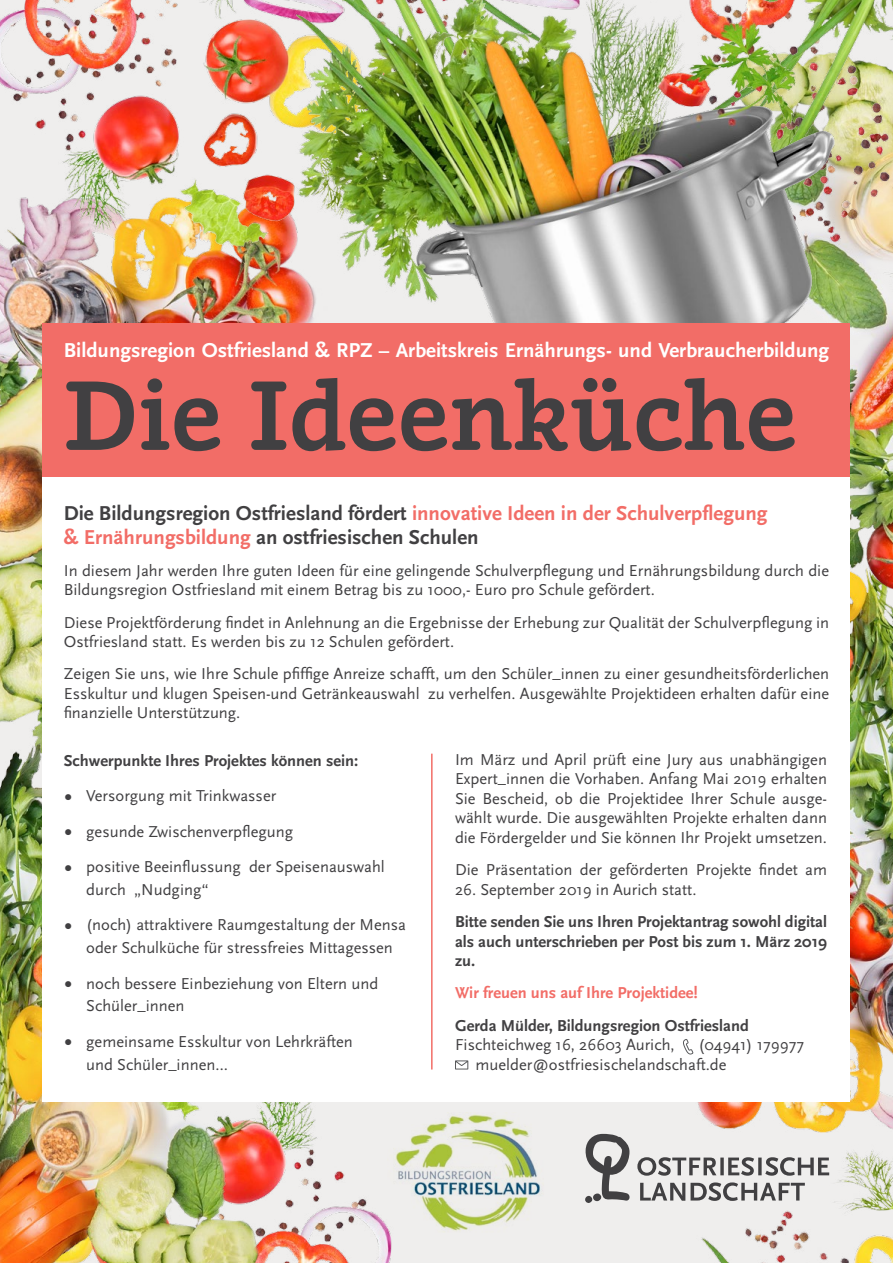
<style>
.page{position:relative;width:893px;height:1263px;background:#fff}
.page>*{position:absolute;margin:0;border:0;box-sizing:border-box;transform-origin:0 0}
.t1{font:700 100.5px "Suhmo OT";color:#414042}
.t2{font:700 21px/24px "Scala Sans";color:#414042}
.t3{font:700 21px "Scala Sans";color:#fff}
.t4{font:16.5px/19.5px "Scala Sans";color:#414042}
.t5{font:700 16.5px/19.5px "Scala Sans";color:#414042;text-align:justify}
.t6{font:700 16.5px "Scala Sans";color:#f26d67}
.s1{color:#f26d67}
.s2{font-size:25.5px}
</style>
<div class="page">
<img style="left:320px;top:1102px;width:164px;height:161px">
<img style="left:612px;top:1102px;width:281px;height:161px">
<img style="left:0;top:315px;width:225px;height:397px">
<img style="left:0;top:712px;width:320px;height:551px">
<img style="left:643px;top:618px;width:250px;height:514px">
<img style="left:850px;top:435px;width:43px;height:183px">
<img style="left:0;top:0;width:225px;height:315px">
<img style="left:225px;top:0;width:668px;height:435px">
<svg style="left:583px;top:1134px;width:48px;height:69px;background:#a9a8a8"></svg>
<svg style="left:637px;top:1157px;width:192px;height:19px;background:#a6a5a6"></svg>
<svg style="left:640px;top:1182px;width:165px;height:19px;background:#aaa9a9"></svg>
<img style="left:387px;top:1112px;width:161px;height:120px">
<div style="left:43px;top:375px;width:807px;height:726px;background:#fff"></div>
<div style="left:43px;top:323px;width:807px;height:153px;background:#f26d67"></div>
<svg style="left:683px;top:1039px;width:10px;height:15px"></svg>
<svg style="left:455px;top:1060px;width:13px;height:9px"></svg>
<hr style="left:431px;top:754px;width:2px;height:315px;background:#f26d67">
<p class="t3" style="left:64px;top:339px;width:767px">Bildungsregion Ostfriesland &amp; RPZ – Arbeitskreis Ernährungs- und Verbraucherbildung</p>
<h1 class="t1" style="left:64px;top:356px;width:735px">Die Ideenküche</h1>
<p class="t2" style="left:64px;top:501px;width:705px">Die Bildungsregion Ostfriesland fördert <span class="s1">innovative Ideen in der Schulverpflegung &amp; Ernährungsbildung</span> an ostfriesischen Schulen</p>
<p class="t4" style="left:64px;top:561px;width:767px">In diesem Jahr werden Ihre guten Ideen für eine gelingende Schulverpflegung und Ernährungsbildung durch die<br>Bildungsregion Ostfriesland mit einem Betrag bis zu 1000,- Euro pro Schule gefördert.</p>
<p class="t4" style="left:64px;top:613px;width:767px">Diese Projektförderung findet in Anlehnung an die Ergebnisse der Erhebung zur Qualität der Schulverpflegung in<br>Ostfriesland statt. Es werden bis zu 12 Schulen gefördert.</p>
<p class="t4" style="left:64px;top:664px;width:767px;text-align:justify">Zeigen Sie uns, wie Ihre Schule pfiffige Anreize schafft, um den Schüler_innen zu einer gesundheitsförderlichen Esskultur und klugen Speisen-und Getränkeauswahl zu verhelfen. Ausgewählte Projektideen erhalten dafür eine finanzielle Unterstützung.</p>
<p class="t5" style="left:64px;top:751px;width:296px">Schwerpunkte Ihres Projektes können sein:</p>
<p class="t4" style="left:64px;top:786px;width:214px"><span class="s2">•</span> Versorgung mit Trinkwasser</p>
<p class="t4" style="left:64px;top:822px;width:231px"><span class="s2">•</span> gesunde Zwischenverpflegung</p>
<p class="t4" style="left:86px;top:856px;width:300px;line-height:22.6px;text-indent:-23px"><span class="s2">•</span> positive Beeinflussung der Speisenauswahl durch „Nudging“</p>
<p class="t4" style="left:64px;top:914px;width:344px;line-height:22.6px;text-align:center"><span class="s2">•</span> (noch) attraktivere Raumgestaltung der Mensa oder Schulküche für stressfreies Mittagessen</p>
<p class="t4" style="left:86px;top:972px;width:293px;line-height:22.6px;text-indent:-23px"><span class="s2">•</span> noch bessere Einbeziehung von Eltern und<br>Schüler_innen</p>
<p class="t4" style="left:86px;top:1030px;width:268px;line-height:22.6px;text-indent:-23px"><span class="s2">•</span> gemeinsame Esskultur von Lehrkräften und Schüler_innen…</p>
<p class="t4" style="left:455px;top:750px;width:374px;text-align:justify">Im März und April prüft eine Jury aus unabhängigen Expert_innen die Vorhaben. Anfang Mai 2019 erhalten Sie Bescheid, ob die Projektidee Ihrer Schule ausge&shy;wählt wurde. Die ausgewählten Projekte erhalten dann die Fördergelder und Sie können Ihr Projekt umsetzen.</p>
<p class="t4" style="left:455px;top:860px;width:374px">Die Präsentation der geförderten Projekte findet am</p>
<p class="t4" style="left:455px;top:880px;width:243px">26. September 2019 in Aurich statt.</p>
<p class="t5" style="left:455px;top:912px;width:374px">Bitte senden Sie uns Ihren Projektantrag sowohl digital als auch unterschrieben per Post bis zum 1. März 2019 zu.</p>
<p class="t6" style="left:455px;top:984px;width:244px">Wir freuen uns auf Ihre Projektidee!</p>
<p class="t5" style="left:455px;top:1016px;width:295px">Gerda Mülder, Bildungsregion Ostfriesland</p>
<p class="t4" style="left:455px;top:1035px;width:221px">Fischteichweg 16, 26603 Aurich,</p>
<p class="t4" style="left:476px;top:1035px;width:330px;text-indent:223px">(04941) 179977 muelder@ostfriesischelandschaft.de</p>
</div>
